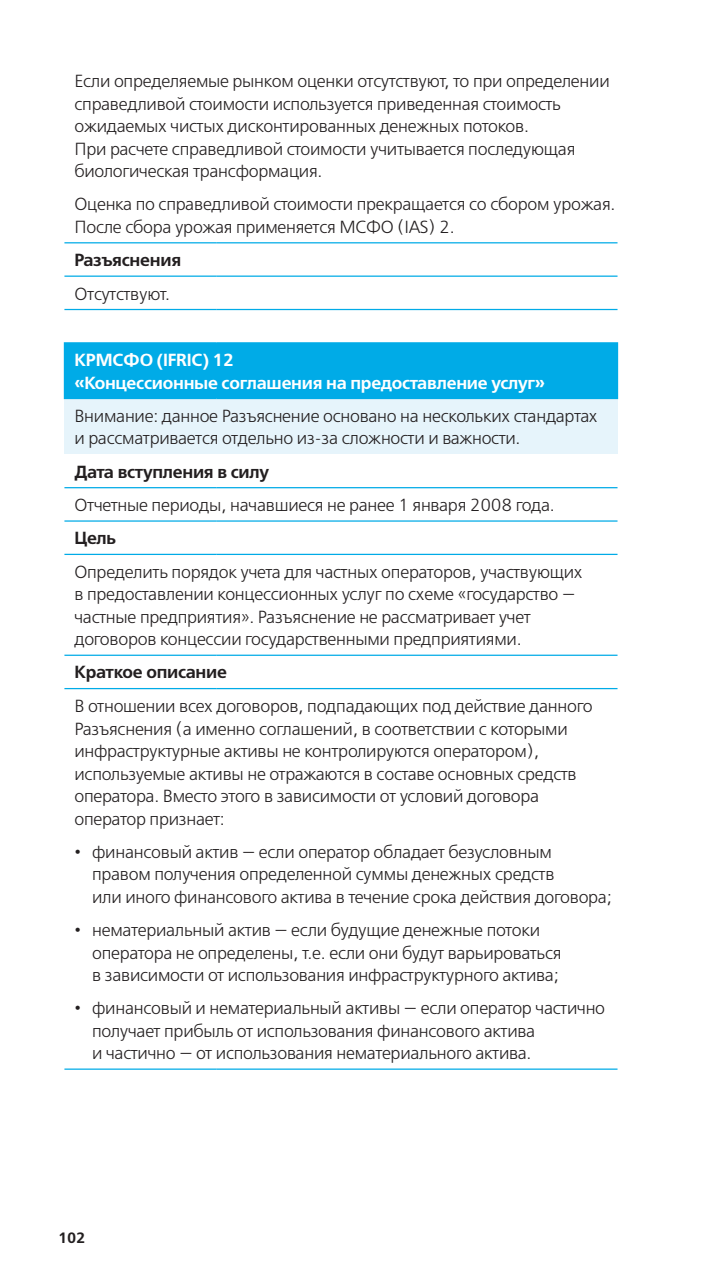
<style>
.page{position:relative;width:702px;height:1276px;background:#fff}
.page>*{position:absolute;margin:0;border:0;box-sizing:border-box;transform-origin:0 0}
.t1{font:300 17.5px/22.5px "Free Set";letter-spacing:-.015em;color:#231f20}
.t2{font:600 17.5px/22.5px "Free Set";letter-spacing:-.015em;color:#fff}
.t3{font:600 17.5px "Free Set";letter-spacing:-.015em;color:#231f20}
.t4{font:600 15px "Free Set";color:#231f20}
</style>
<div class="page">
<div style="left:64px;top:343px;width:553px;height:55px;background:#00abe7"></div>
<div style="left:64px;top:398px;width:553px;height:56px;background:#e6f4fb"></div>
<hr style="left:64px;top:242px;width:152px;height:1px;background:#00abe7">
<hr style="left:216px;top:242px;width:401px;height:1px;background:#00abe7">
<hr style="left:64px;top:275px;width:152px;height:2px;background:#00abe7">
<hr style="left:216px;top:275px;width:401px;height:2px;background:#00abe7">
<hr style="left:64px;top:487px;width:152px;height:1px;background:#00abe7">
<hr style="left:216px;top:487px;width:401px;height:1px;background:#00abe7">
<hr style="left:64px;top:520px;width:152px;height:2px;background:#00abe7">
<hr style="left:216px;top:520px;width:401px;height:2px;background:#00abe7">
<hr style="left:64px;top:554px;width:152px;height:1px;background:#00abe7">
<hr style="left:216px;top:554px;width:401px;height:1px;background:#00abe7">
<hr style="left:64px;top:654px;width:152px;height:2px;background:#00abe7">
<hr style="left:216px;top:654px;width:401px;height:2px;background:#00abe7">
<hr style="left:64px;top:688px;width:152px;height:1px;background:#00abe7">
<hr style="left:216px;top:688px;width:401px;height:1px;background:#00abe7">
<hr style="left:64px;top:1068px;width:152px;height:1px;background:#00abe7">
<hr style="left:216px;top:1068px;width:401px;height:1px;background:#00abe7">
<hr style="left:64px;top:309px;width:152px;height:1px;background:#00abe7">
<hr style="left:216px;top:309px;width:401px;height:1px;background:#00abe7">
<hr style="left:64px;top:342px;width:152px;height:1px;background:#00abe7">
<hr style="left:216px;top:342px;width:402px;height:1px;background:#00abe7">
<hr style="left:617px;top:343px;width:1px;height:55px;background:#00abe7">
<hr style="left:64px;top:398px;width:152px;height:1px;background:#00abe7">
<hr style="left:216px;top:398px;width:402px;height:1px;background:#00abe7">
<p class="t1" style="left:74px;top:70px;width:537px">Если определяемые рынком оценки отсутствуют, то при определении справедливой стоимости используется приведенная стоимость ожидаемых чистых дисконтированных денежных потоков.<br>При расчете справедливой стоимости учитывается последующая биологическая трансформация.</p>
<p class="t1" style="left:74px;top:193px;width:542px">Оценка по справедливой стоимости прекращается со сбором урожая.<br>После сбора урожая применяется МСФО (IAS) 2.</p>
<p class="t3" style="left:74px;top:249px;width:108px">Разъяснения</p>
<p class="t1" style="left:74px;top:283px;width:97px">Отсутствуют.</p>
<p class="t2" style="left:74px;top:349px;width:472px">КРМСФО (IFRIC) 12<br>«Концессионные соглашения на предоставление услуг»</p>
<p class="t1" style="left:74px;top:405px;width:524px">Внимание: данное Разъяснение основано на нескольких стандартах и рассматривается отдельно из-за сложности и важности.</p>
<p class="t3" style="left:74px;top:461px;width:196px">Дата вступления в силу</p>
<p class="t1" style="left:74px;top:494px;width:482px">Отчетные периоды, начавшиеся не ранее 1 января 2008 года.</p>
<p class="t3" style="left:74px;top:528px;width:43px">Цель</p>
<p class="t1" style="left:74px;top:561px;width:509px">Определить порядок учета для частных операторов, участвующих в предоставлении концессионных услуг по схеме «государство — частные предприятия». Разъяснение не рассматривает учет договоров концессии государственными предприятиями.</p>
<p class="t3" style="left:74px;top:662px;width:154px">Краткое описание</p>
<p class="t1" style="left:74px;top:695px;width:519px">В отношении всех договоров, подпадающих под действие данного Разъяснения (а именно соглашений, в соответствии с которыми инфраструктурные активы не контролируются оператором), используемые активы не отражаются в составе основных средств оператора. Вместо этого в зависимости от условий договора оператор признает:</p>
<p class="t1" style="left:92px;top:841px;width:521px;text-indent:-18px">• финансовый актив — если оператор обладает безусловным правом получения определенной суммы денежных средств<br>или иного финансового актива в течение срока действия договора;</p>
<p class="t1" style="left:92px;top:919px;width:471px;text-indent:-18px">• нематериальный актив — если будущие денежные потоки оператора не определены, т.е. если они будут варьироваться в зависимости от использования инфраструктурного актива;</p>
<p class="t1" style="left:92px;top:997px;width:514px;text-indent:-18px">• финансовый и нематериальный активы — если оператор частично получает прибыль от использования финансового актива<br>и частично — от использования нематериального актива.</p>
<p class="t4" style="left:58px;top:1228px;width:29px">102</p>
</div>
